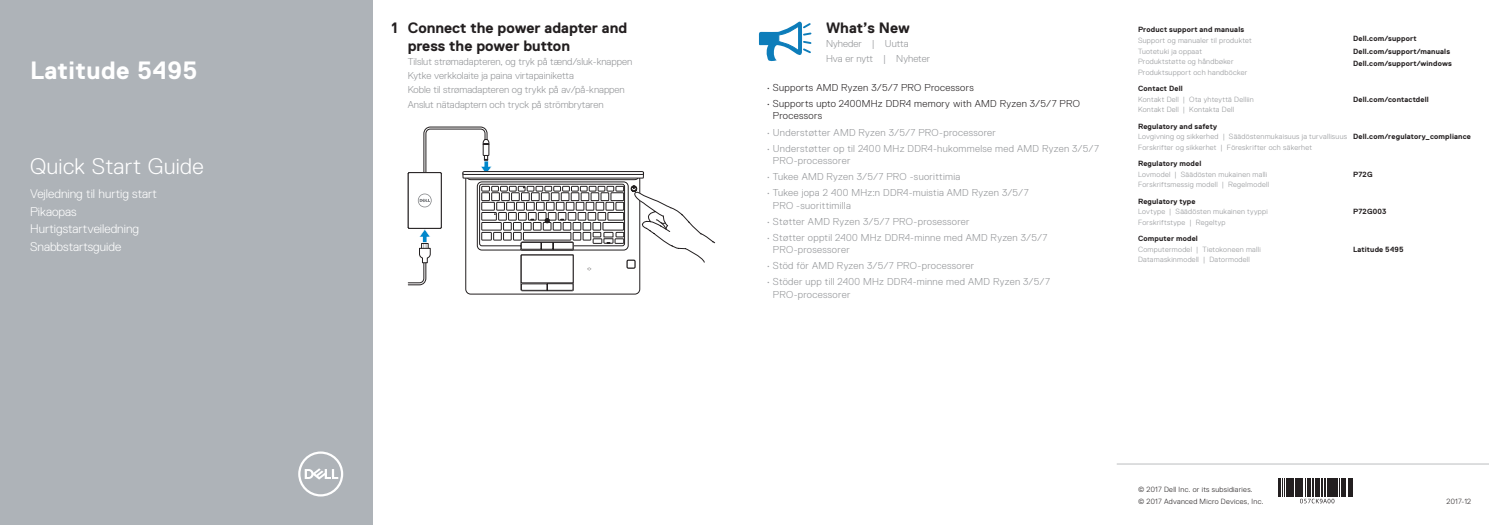
<style>
.page{position:relative;width:1489px;height:525px;background:#fff}
.page>*{position:absolute;margin:0;border:0;box-sizing:border-box;transform-origin:0 0}
.t1{font:700 25px "Dell Replica";letter-spacing:.02em;color:#fff}
.t2{font:300 22.5px "Dell Replica";letter-spacing:.015em;color:#fff}
.t3{font:700 15px/17.5px "Dell Replica";color:#231f20}
.t4{font:300 12.5px/17.5px "Dell Replica";color:#fff}
.t5{font:300 10px/12.5px "Dell Replica";letter-spacing:.025em;color:#939598}
.t6{font:300 10px/14.2px "Dell Replica";color:#939598}
.t7{font:300 10px/12.5px "Dell Replica";letter-spacing:.03em;color:#231f20}
.t8{font:300 7.5px/10.5px "Dell Replica";letter-spacing:.04em;color:#939598}
.t9{font:700 7.5px/12.2px "Dell Replica";letter-spacing:.02em;color:#231f20}
.t10{font:300 7.5px/12.2px "Dell Replica";letter-spacing:.04em;color:#231f20}
</style>
<div class="page">
<div style="left:0;top:0;width:372px;height:524px;background:#aeb3b8"></div>
<svg style="left:298px;top:451px;width:45px;height:45px"></svg>
<svg style="left:408px;top:127px;width:308px;height:164px"></svg>
<hr style="left:1116px;top:463px;width:372px;height:1px;background:#bcbdc0">
<svg style="left:758px;top:21px;width:53px;height:40px"></svg>
<svg style="left:1351px;top:478px;width:2px;height:19px"></svg>
<svg style="left:1278px;top:478px;width:73px;height:25px"></svg>
<h1 class="t1" style="left:30px;top:56px;width:169px">Latitude 5495</h1>
<h2 class="t2" style="left:30px;top:154px;width:175px">Quick Start Guide</h2>
<h3 class="t4" style="left:30px;top:185px;width:128px">Vejledning til hurtig start<br>Pikaopas<br>Hurtigstartveiledning<br>Snabbstartsguide</h3>
<h3 class="t3" style="left:407px;top:19px;width:221px;text-indent:-16px">1 Connect the power adapter and press the power button</h3>
<h3 class="t6" style="left:407px;top:54px;width:226px">Tilslut strømadapteren, og tryk på tænd/sluk-knappen Kytke verkkolaite ja paina virtapainiketta<br>Koble til strømadapteren og trykk på av/på-knappen Anslut nätadaptern och tryck på strömbrytaren</h3>
<h3 class="t3" style="left:826px;top:19px;width:85px">What’s New</h3>
<h3 class="t6" style="left:826px;top:37px;width:105px">Nyheder | Uutta<br>Hva er nytt | Nyheter</h3>
<h3 class="t7" style="left:766px;top:81px;width:209px">• Supports AMD Ryzen 3/5/7 PRO Processors</h3>
<h3 class="t7" style="left:772px;top:97px;width:308px;text-indent:-6px">• Supports upto 2400MHz DDR4 memory with AMD Ryzen 3/5/7 PRO<br>Processors</h3>
<h3 class="t5" style="left:766px;top:126px;width:231px">• Understøtter AMD Ryzen 3/5/7 PRO-processorer</h3>
<h3 class="t5" style="left:772px;top:142px;width:327px;text-indent:-6px">• Understøtter op til 2400 MHz DDR4-hukommelse med AMD Ryzen 3/5/7<br>PRO-processorer</h3>
<h3 class="t5" style="left:766px;top:170px;width:195px">• Tukee AMD Ryzen 3/5/7 PRO -suorittimia</h3>
<h3 class="t5" style="left:772px;top:186px;width:257px;text-indent:-6px">• Tukee jopa 2 400 MHz:n DDR4-muistia AMD Ryzen 3/5/7<br>PRO -suorittimilla</h3>
<h3 class="t5" style="left:766px;top:215px;width:204px">• Støtter AMD Ryzen 3/5/7 PRO-prosessorer</h3>
<h3 class="t5" style="left:772px;top:231px;width:276px;text-indent:-6px">• Støtter opptil 2400 MHz DDR4-minne med AMD Ryzen 3/5/7<br>PRO-prosessorer</h3>
<h3 class="t5" style="left:766px;top:259px;width:209px">• Stöd för AMD Ryzen 3/5/7 PRO-processorer</h3>
<h3 class="t5" style="left:772px;top:276px;width:278px;text-indent:-6px">• Stöder upp till 2400 MHz DDR4-minne med AMD Ryzen 3/5/7<br>PRO-processorer</h3>
<p class="t9" style="left:1137px;top:24px;width:108px">Product support and manuals</p>
<p class="t8" style="left:1137px;top:35px;width:115px">Support og manualer til produktet<br>Tuotetuki ja oppaat<br>Produktstøtte og håndbøker<br>Produktsupport och handböcker</p>
<p class="t9" style="left:1352px;top:33px;width:100px">Dell.com/support<br>Dell.com/support/manuals<br>Dell.com/support/windows</p>
<p class="t9" style="left:1137px;top:82px;width:46px">Contact Dell</p>
<p class="t8" style="left:1137px;top:94px;width:117px">Kontakt Dell | Ota yhteyttä Delliin<br>Kontakt Dell | Kontakta Dell</p>
<p class="t9" style="left:1352px;top:93px;width:77px">Dell.com/contactdell</p>
<p class="t9" style="left:1137px;top:120px;width:81px">Regulatory and safety</p>
<p class="t8" style="left:1137px;top:131px;width:210px">Lovgivning og sikkerhed | Säädöstenmukaisuus ja turvallisuus<br>Forskrifter og sikkerhet | Föreskrifter och säkerhet</p>
<p class="t9" style="left:1352px;top:130px;width:119px">Dell.com/regulatory_compliance</p>
<p class="t9" style="left:1137px;top:157px;width:65px">Regulatory model</p>
<p class="t8" style="left:1137px;top:169px;width:132px">Lovmodel | Säädösten mukainen malli<br>Forskriftsmessig modell | Regelmodell</p>
<p class="t9" style="left:1352px;top:168px;width:21px">P72G</p>
<p class="t9" style="left:1137px;top:195px;width:59px">Regulatory type</p>
<p class="t8" style="left:1137px;top:206px;width:131px">Lovtype | Säädösten mukainen tyyppi<br>Forskriftstype | Regeltyp</p>
<p class="t9" style="left:1352px;top:205px;width:35px">P72G003</p>
<p class="t9" style="left:1137px;top:232px;width:61px">Computer model</p>
<p class="t8" style="left:1137px;top:244px;width:124px">Computermodel | Tietokoneen malli<br>Datamaskinmodell | Datormodell</p>
<p class="t9" style="left:1352px;top:243px;width:52px">Latitude 5495</p>
<p class="t10" style="left:1137px;top:482px;width:127px">© 2017 Dell Inc. or its subsidiaries.<br>© 2017 Advanced Micro Devices, Inc.</p>
<p class="t10" style="left:1446px;top:494px;width:26px">2017-12</p>
</div>
